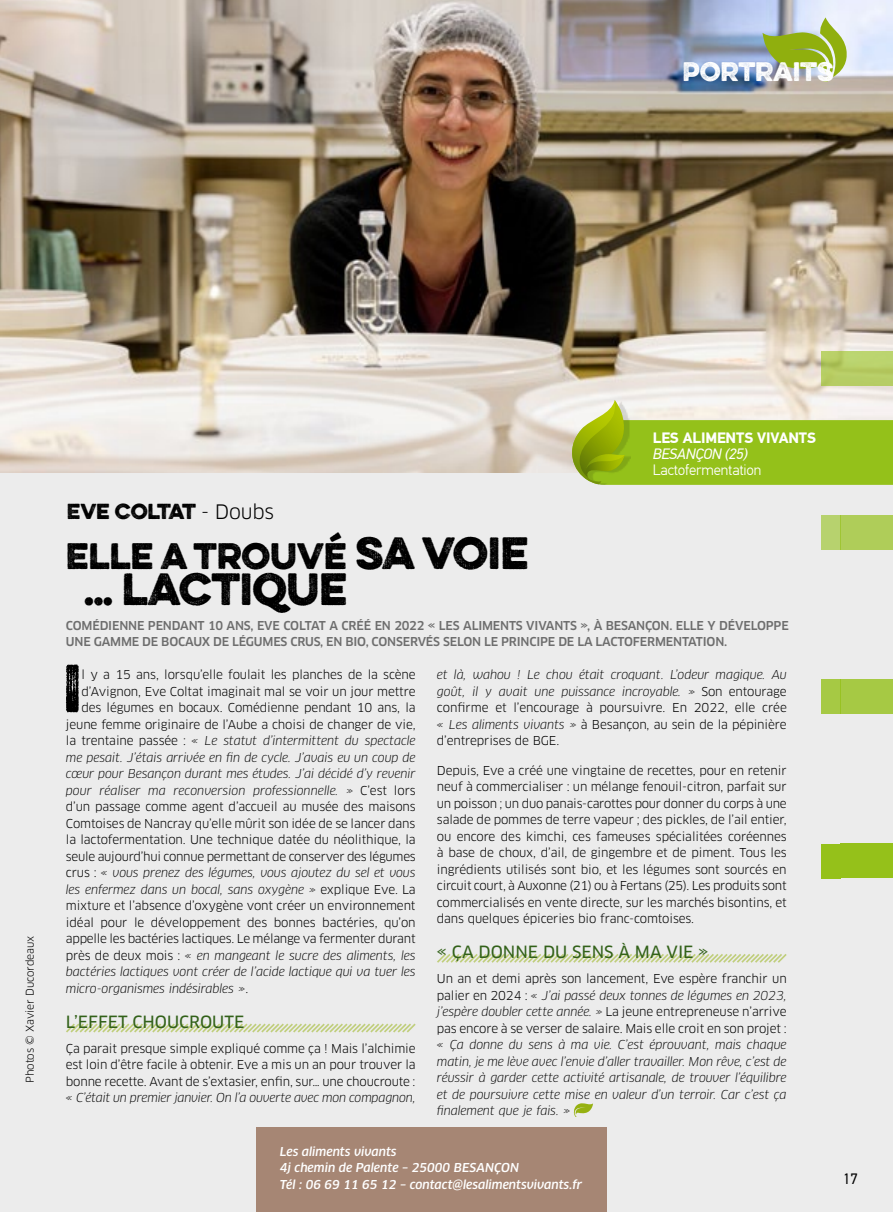
<style>
.page{position:relative;width:893px;height:1212px;background:#ececec}
.page>*{position:absolute;margin:0;border:0;box-sizing:border-box;transform-origin:0 0}
.t1{font:60.75px "Eveleth";color:#000}
.t2{font:700 40.5px "Eveleth";letter-spacing:-.01em;color:#000}
.t3{font:700 33px "Eveleth";letter-spacing:-.01em;color:#000}
.t4{font:24px "Eveleth";letter-spacing:-.01em;color:#fff}
.t5{font:700 19.5px "Eveleth";letter-spacing:-.01em;color:#000}
.t6{font:16.5px "Clan Pro News";color:#326119}
.t7{font:700 15px "PF Din Text Pro";letter-spacing:-.01em;color:#fff}
.t8{font:300 15px "PF Din Text Pro";letter-spacing:-.01em;color:#fff}
.t9{font:italic 15px "PF Din Text Pro";letter-spacing:-.01em;color:#fff}
.t10{font:15px "PF Din Text Pro";color:#000}
.t11{font:12px/16.5px "Clan Pro";letter-spacing:-.01em;color:#000;text-align:justify}
.t12{font:italic 12px/16.5px "Clan Pro";letter-spacing:-.01em;color:#000;text-align:justify}
.t13{font:500 12px/16.5px "Clan Pro";letter-spacing:-.015em;color:#6e6e6e}
.t14{font:italic 500 12px/16.5px "Clan Pro";letter-spacing:-.005em;color:#fff}
.t15{font:10.5px "Clan Pro";letter-spacing:-.01em;color:#000}
.s1{font-family:"Clan Pro";font-weight:400}
.s2{font-size:40.5px}
.s3{font-size:33px}
.s4{font-style:normal}
.s5{font-style:italic}
</style>
<div class="page">
<img style="left:0;top:0;width:893px;height:472px">
<div style="left:821px;top:351px;width:72px;height:34px;background:#b8ce66"></div>
<div style="left:840px;top:515px;width:53px;height:34px;background:#afcd59"></div>
<div style="left:840px;top:679px;width:53px;height:35px;background:#a6c944"></div>
<div style="left:840px;top:844px;width:53px;height:34px;background:#95c11a"></div>
<div style="left:821px;top:515px;width:19px;height:34px;background:#b7d26e"></div>
<div style="left:821px;top:680px;width:19px;height:34px;background:#a6c944"></div>
<div style="left:821px;top:844px;width:19px;height:34px;background:#95c11a"></div>
<svg style="left:66px;top:1023px;width:350px;height:10px"></svg>
<svg style="left:437px;top:954px;width:350px;height:9px"></svg>
<svg style="left:573px;top:1103px;width:20px;height:14px"></svg>
<svg style="left:564px;top:400px;width:329px;height:85px"></svg>
<div style="left:256px;top:1127px;width:351px;height:85px;background:#a68674"></div>
<svg style="left:762px;top:17px;width:86px;height:65px;background:#a8b97a"></svg>
<h3 class="t4" style="left:683px;top:54px;width:153px">PORTRAITS</h3>
<p class="t15" style="left:24px;top:1083px;width:148px;rotate:-90deg">Photos © Xavier Ducordeaux</p>
<h3 class="t5" style="left:67px;top:496px;width:209px">EVE COLTAT <span class="s1">- Doubs</span></h3>
<h3 class="t3" style="left:66px;top:530px;width:464px">ELLE A TROUVÉ <span class="s2">SA VOIE</span></h3>
<h2 class="t2" style="left:84px;top:557px;width:265px"><span class="s3">…</span> LACTIQUE</h2>
<p class="t7" style="left:653px;top:429px;width:165px">LES ALIMENTS VIVANTS</p>
<p class="t9" style="left:653px;top:445px;width:97px">BESANÇON (25)</p>
<p class="t8" style="left:653px;top:462px;width:110px">Lactofermentation</p>
<p class="t13" style="left:66px;top:617px;width:724px">COMÉDIENNE PENDANT 10 ANS, EVE COLTAT A CRÉÉ EN 2022 « LES ALIMENTS VIVANTS », À BESANÇON. ELLE Y DÉVELOPPE<br>UNE GAMME DE BOCAUX DE LÉGUMES CRUS, EN BIO, CONSERVÉS SELON LE PRINCIPE DE LA LACTOFERMENTATION.</p>
<h1 class="t1" style="left:63px;top:642px;width:21px">I</h1>
<p class="t11" style="left:81px;top:666px;width:336px">l y a 15 ans, lorsqu’elle foulait les planches de la scène</p>
<p class="t11" style="left:81px;top:683px;width:336px">d’Avignon, Eve Coltat imaginait mal se voir un jour mettre</p>
<p class="t11" style="left:81px;top:699px;width:336px">des légumes en bocaux. Comédienne pendant 10 ans, la</p>
<p class="t11" style="left:66px;top:716px;width:351px">jeune femme originaire de l’Aube a choisi de changer de vie,</p>
<p class="t12" style="left:66px;top:732px;width:351px"><span class="s4">la trentaine passée :</span> « Le statut d’intermittent du spectacle</p>
<p class="t12" style="left:66px;top:749px;width:351px">me pesait. J’étais arrivée en fin de cycle. J’avais eu un coup de</p>
<p class="t12" style="left:66px;top:765px;width:351px">cœur pour Besançon durant mes études. J’ai décidé d’y revenir</p>
<p class="t12" style="left:66px;top:782px;width:351px">pour réaliser ma reconversion professionnelle. » <span class="s4">C’est lors</span></p>
<p class="t11" style="left:66px;top:798px;width:351px">d’un passage comme agent d’accueil au musée des maisons</p>
<p class="t11" style="left:66px;top:815px;width:351px">Comtoises de Nancray qu’elle mûrit son idée de se lancer dans</p>
<p class="t11" style="left:66px;top:831px;width:351px">la lactofermentation. Une technique datée du néolithique, la</p>
<p class="t11" style="left:66px;top:848px;width:351px">seule aujourd’hui connue permettant de conserver des légumes</p>
<p class="t12" style="left:66px;top:864px;width:351px"><span class="s4">crus :</span> « vous prenez des légumes, vous ajoutez du sel et vous</p>
<p class="t12" style="left:66px;top:881px;width:351px">les enfermez dans un bocal, sans oxygène » <span class="s4">explique Eve. La</span></p>
<p class="t11" style="left:66px;top:897px;width:351px">mixture et l’absence d’oxygène vont créer un environnement</p>
<p class="t11" style="left:66px;top:914px;width:351px">idéal pour le développement des bonnes bactéries, qu’on</p>
<p class="t11" style="left:66px;top:930px;width:351px">appelle les bactéries lactiques. Le mélange va fermenter durant</p>
<p class="t12" style="left:66px;top:947px;width:351px"><span class="s4">près de deux mois :</span> « en mangeant le sucre des aliments, les</p>
<p class="t12" style="left:66px;top:963px;width:351px">bactéries lactiques vont créer de l’acide lactique qui va tuer les</p>
<p class="t12" style="left:66px;top:980px;width:184px">micro-organismes indésirables »<span class="s4">.</span></p>
<h3 class="t6" style="left:66px;top:1012px;width:180px">L’EFFET CHOUCROUTE</h3>
<p class="t11" style="left:66px;top:1040px;width:351px">Ça parait presque simple expliqué comme ça ! Mais l’alchimie est loin d’être facile à obtenir. Eve a mis un an pour trouver la bonne recette. Avant de s’extasier, enfin, sur… une choucroute :</p>
<p class="t12" style="left:66px;top:1089px;width:351px">« C’était un premier janvier. On l’a ouverte avec mon compagnon,</p>
<p class="t11" style="left:437px;top:666px;width:351px"><span class="s5">et là, wahou ! Le chou était croquant. L’odeur magique. Au goût, il y avait une puissance incroyable. »</span> Son entourage confirme et l’encourage à poursuivre. En 2022, elle crée <span class="s5">« Les aliments vivants »</span> à Besançon, au sein de la pépinière d’entreprises de BGE.</p>
<p class="t11" style="left:437px;top:762px;width:351px">Depuis, Eve a créé une vingtaine de recettes, pour en retenir neuf à commercialiser : un mélange fenouil-citron, parfait sur un poisson ; un duo panais-carottes pour donner du corps à une salade de pommes de terre vapeur ; des pickles, de l’ail entier, ou encore des kimchi, ces fameuses spécialitées coréennes à base de choux, d’ail, de gingembre et de piment. Tous les ingrédients utilisés sont bio, et les légumes sont sourcés en circuit court, à Auxonne (21) ou à Fertans (25). Les produits sont commercialisés en vente directe, sur les marchés bisontins, et dans quelques épiceries bio franc-comtoises.</p>
<h3 class="t6" style="left:437px;top:942px;width:273px">« ÇA DONNE DU SENS À MA VIE »</h3>
<p class="t11" style="left:437px;top:970px;width:351px">Un an et demi après son lancement, Eve espère franchir un palier en 2024 : <span class="s5">« J’ai passé deux tonnes de légumes en 2023, j’espère doubler cette année. »</span> La jeune entrepreneuse n’arrive pas encore à se verser de salaire. Mais elle croit en son projet :</p>
<p class="t12" style="left:437px;top:1036px;width:351px">« Ça donne du sens à ma vie. C’est éprouvant, mais chaque matin, je me lève avec l’envie d’aller travailler. Mon rêve, c’est de réussir à garder cette activité artisanale, de trouver l’équilibre et de poursuivre cette mise en valeur d’un terroir. Car c’est ça finalement que je fais. »</p>
<p class="t14" style="left:280px;top:1143px;width:304px">Les aliments vivants<br>4j chemin de Palente – 25000 BESANÇON<br>Tél : 06 69 11 65 12 – contact@lesalimentsvivants.fr</p>
<p class="t10" style="left:843px;top:1170px;width:16px">17</p>
</div>
